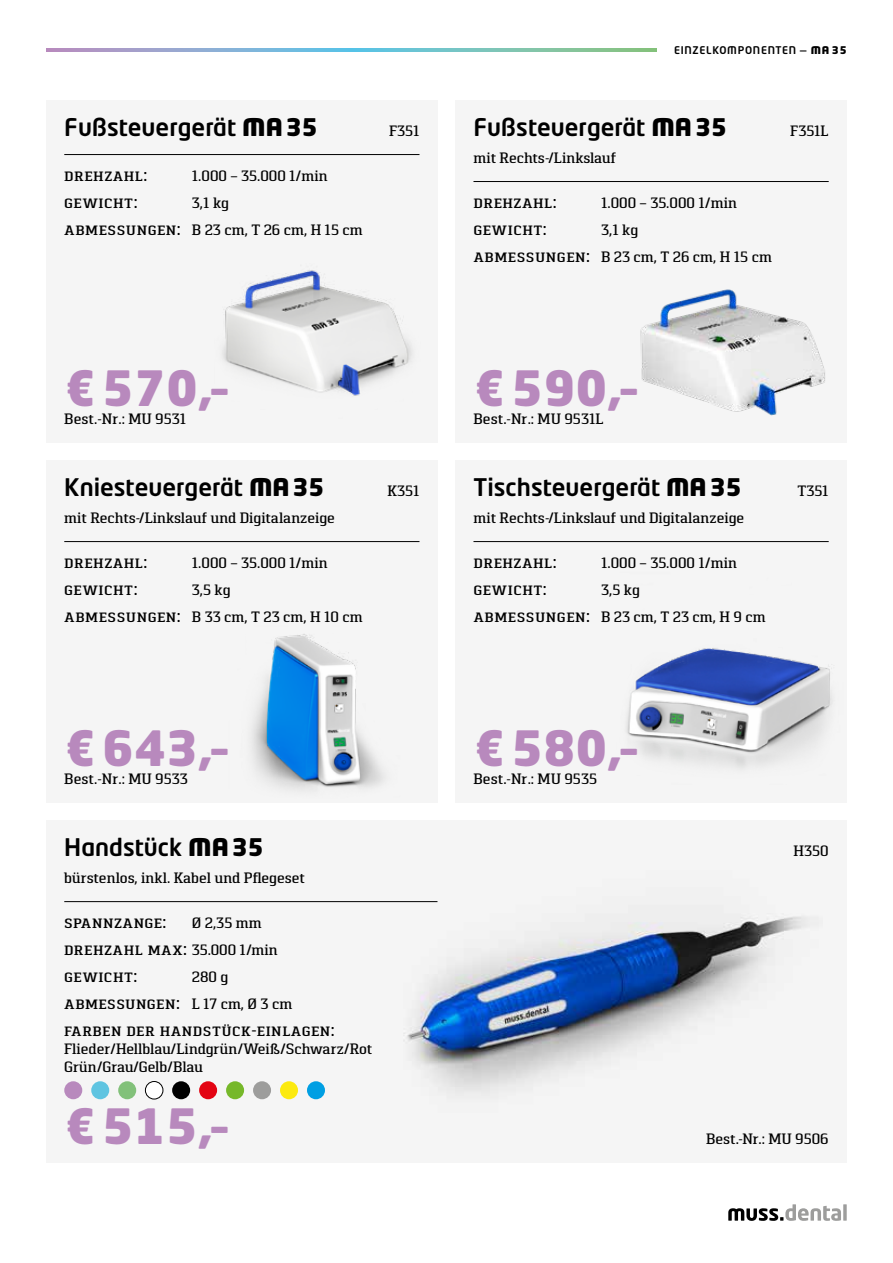
<style>
.page{position:relative;width:893px;height:1263px;background:#fff}
.page>*{position:absolute;margin:0;border:0;box-sizing:border-box;transform-origin:0 0}
.t1{font:900 48px "Neo Tech Std";color:#b889bd}
.t2{font:500 24px "Neo Tech Std";color:#000}
.t3{font:500 18px/27px "Pancetta Serif Pro";letter-spacing:.025em;color:#000}
.t4{font:500 15px/27px "Pancetta Serif Pro";color:#000;text-align:center}
.t5{font:500 10.5px "Neo Tech Std";letter-spacing:.07em;color:#000}
.s1{font-weight:900}
.s2{font-size:18px}
.s3{font-size:15px}
</style>
<div class="page">
<div style="left:46px;top:100px;width:391px;height:342px;background:#f5f5f5"></div>
<img style="left:222px;top:270px;width:190px;height:126px">
<div style="left:455px;top:100px;width:392px;height:342px;background:#f5f5f5"></div>
<img style="left:640px;top:289px;width:185px;height:127px">
<div style="left:455px;top:460px;width:392px;height:342px;background:#f5f5f5"></div>
<img style="left:626px;top:648px;width:207px;height:121px">
<div style="left:46px;top:460px;width:391px;height:342px;background:#f5f5f5"></div>
<img style="left:251px;top:634px;width:134px;height:156px">
<div style="left:46px;top:820px;width:801px;height:342px;background:#f5f5f5"></div>
<img style="left:386px;top:901px;width:420px;height:192px">
<hr style="left:64px;top:154px;width:355px;height:1px;background:#000">
<hr style="left:473px;top:181px;width:356px;height:1px;background:#000">
<hr style="left:473px;top:541px;width:356px;height:1px;background:#000">
<hr style="left:64px;top:541px;width:355px;height:1px;background:#000">
<hr style="left:64px;top:901px;width:373px;height:1px;background:#000">
<div style="left:64px;top:1081px;width:18px;height:18px;background:#b889bd;border-radius:50%"></div>
<div style="left:145px;top:1081px;width:18px;height:18px;background:#fff;border-radius:50%"></div>
<div style="left:145px;top:1081px;width:18px;height:18px;border:1px solid #000;border-radius:50%"></div>
<div style="left:172px;top:1081px;width:18px;height:18px;background:#000;border-radius:50%"></div>
<div style="left:199px;top:1081px;width:18px;height:18px;background:#e30413;border-radius:50%"></div>
<div style="left:226px;top:1081px;width:18px;height:18px;background:#76b82a;border-radius:50%"></div>
<div style="left:253px;top:1081px;width:18px;height:18px;background:#9d9d9c;border-radius:50%"></div>
<div style="left:280px;top:1081px;width:18px;height:18px;background:#fcea0f;border-radius:50%"></div>
<div style="left:118px;top:1081px;width:18px;height:18px;background:#82c17a;border-radius:50%"></div>
<div style="left:307px;top:1081px;width:18px;height:18px;background:#009fe3;border-radius:50%"></div>
<div style="left:91px;top:1081px;width:18px;height:18px;background:#5fc4e1;border-radius:50%"></div>
<svg style="left:728px;top:1204px;width:113px;height:17px"></svg>
<svg style="left:843px;top:1204px;width:4px;height:17px"></svg>
<svg style="left:46px;top:49px;width:611px;height:3px;background:#83b7c3"></svg>
<h2 class="t2" style="left:64px;top:112px;width:255px">Fußsteuergerät <span class="s1">MA35</span></h2>
<p class="t4" style="left:389px;top:118px;width:32px">F351</p>
<p class="t3" style="left:64px;top:162px;width:85px">drehzahl:</p>
<p class="t4" style="left:192px;top:163px;width:137px">1.000 – 35.000 1/min</p>
<p class="t3" style="left:64px;top:189px;width:75px">gewicht:</p>
<p class="t4" style="left:64px;top:190px;width:300px">3,1 kg<br><span class="s2">abmessungen:</span> B 23 cm, T 26 cm, H 15 cm</p>
<h1 class="t1" style="left:64px;top:357px;width:164px">€570,–</h1>
<p class="t4" style="left:64px;top:406px;width:124px">Best.-Nr.: MU 9531</p>
<h2 class="t2" style="left:64px;top:472px;width:262px">Kniesteuergerät <span class="s1">MA35</span></h2>
<p class="t4" style="left:387px;top:478px;width:34px">K351</p>
<p class="t4" style="left:64px;top:505px;width:272px">mit Rechts-/Linkslauf und Digitalanzeige</p>
<p class="t3" style="left:64px;top:549px;width:85px">drehzahl:</p>
<p class="t4" style="left:192px;top:550px;width:137px">1.000 – 35.000 1/min</p>
<p class="t3" style="left:64px;top:576px;width:75px">gewicht:</p>
<p class="t4" style="left:64px;top:577px;width:300px">3,5 kg<br><span class="s2">abmessungen:</span> B 33 cm, T 23 cm, H 10 cm</p>
<h1 class="t1" style="left:64px;top:717px;width:164px">€643,–</h1>
<p class="t4" style="left:64px;top:766px;width:125px">Best.-Nr.: MU 9533</p>
<h2 class="t2" style="left:64px;top:832px;width:201px">Handstück <span class="s1">MA35</span></h2>
<p class="t4" style="left:64px;top:865px;width:242px">bürstenlos, inkl. Kabel und Pflegeset</p>
<p class="t3" style="left:64px;top:909px;width:104px">spannzange:</p>
<p class="t4" style="left:192px;top:910px;width:71px">Ø 2,35 mm</p>
<p class="t3" style="left:64px;top:936px;width:215px">drehzahl max: <span class="s3">35.000 1/min </span>gewicht:</p>
<p class="t4" style="left:192px;top:964px;width:38px">280 g</p>
<p class="t3" style="left:64px;top:990px;width:272px">abmessungen: <span class="s3">L 17 cm, Ø 3 cm </span>farben der handstück-einlagen:</p>
<p class="t4" style="left:64px;top:1040px;width:310px;line-height:18px;text-align:left">Flieder/Hellblau/Lindgrün/Weiß/Schwarz/Rot<br>Grün/Grau/Gelb/Blau</p>
<h1 class="t1" style="left:64px;top:1095px;width:164px">€515,–</h1>
<p class="t5" style="left:674px;top:44px;width:174px">EINZELKOMPONENTEN — <span class="s1">MA 35</span></p>
<h2 class="t2" style="left:473px;top:112px;width:255px">Fußsteuergerät <span class="s1">MA35</span></h2>
<p class="t4" style="left:790px;top:118px;width:40px">F351L</p>
<p class="t4" style="left:473px;top:145px;width:144px">mit Rechts-/Linkslauf</p>
<p class="t3" style="left:473px;top:189px;width:85px">drehzahl:</p>
<p class="t4" style="left:601px;top:190px;width:137px">1.000 – 35.000 1/min</p>
<p class="t3" style="left:473px;top:216px;width:75px">gewicht:</p>
<p class="t4" style="left:473px;top:217px;width:300px">3,1 kg<br><span class="s2">abmessungen:</span> B 23 cm, T 26 cm, H 15 cm</p>
<h1 class="t1" style="left:473px;top:357px;width:164px">€590,–</h1>
<p class="t4" style="left:473px;top:406px;width:132px">Best.-Nr.: MU 9531L</p>
<h2 class="t2" style="left:473px;top:472px;width:270px">Tischsteuergerät <span class="s1">MA35</span></h2>
<p class="t4" style="left:797px;top:478px;width:33px">T351</p>
<p class="t4" style="left:473px;top:505px;width:272px">mit Rechts-/Linkslauf und Digitalanzeige</p>
<p class="t3" style="left:473px;top:549px;width:85px">drehzahl:</p>
<p class="t4" style="left:601px;top:550px;width:137px">1.000 – 35.000 1/min</p>
<p class="t3" style="left:473px;top:576px;width:75px">gewicht:</p>
<p class="t4" style="left:473px;top:577px;width:294px">3,5 kg<br><span class="s2">abmessungen:</span> B 23 cm, T 23 cm, H 9 cm</p>
<h1 class="t1" style="left:473px;top:717px;width:164px">€580,–</h1>
<p class="t4" style="left:473px;top:766px;width:125px">Best.-Nr.: MU 9535</p>
<p class="t4" style="left:793px;top:838px;width:37px">H350</p>
<p class="t4" style="left:706px;top:1126px;width:124px">Best.-Nr.: MU 9506</p>
</div>
